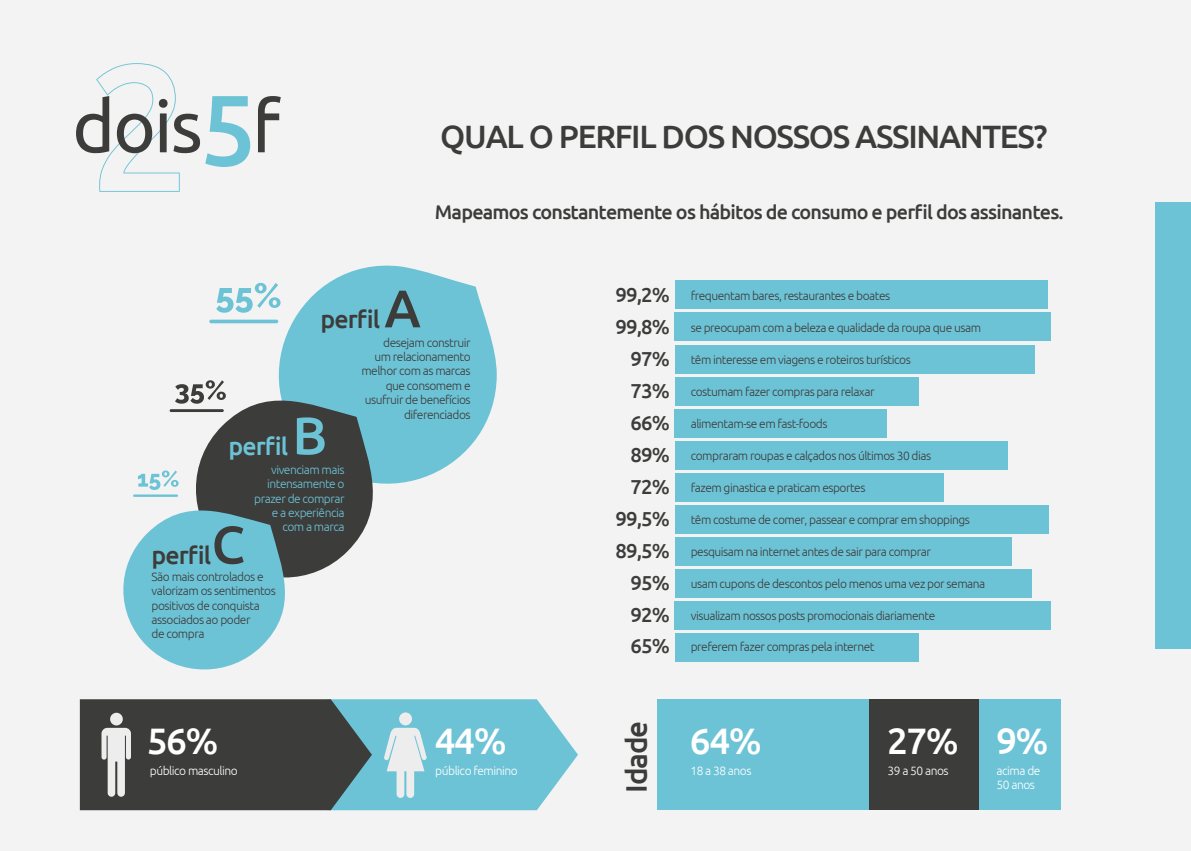
<style>
.page{position:relative;width:1191px;height:851px;background:#fff}
.page>*{position:absolute;margin:0;border:0;box-sizing:border-box;transform-origin:0 0}
.t1{font:500 36.8px "Ubuntu";letter-spacing:-.04em;color:#fff}
.t2{font:500 32.2px "Ubuntu";letter-spacing:-.04em;color:#3c3c3b}
.t3{font:500 29.6px "Ubuntu";letter-spacing:-.04em;color:#3c3c3b}
.t4{font:500 25px "Ubuntu";letter-spacing:-.04em;color:#3c3c3b}
.t5{font:500 25px "Ubuntu";color:#6dc3d6}
.t6{font:500 19.8px "Ubuntu";letter-spacing:-.04em;color:#3c3c3b}
.t7{font:300 12px/14.4px "Ubuntu";letter-spacing:-.04em;color:#3c3c3b;text-align:right}
.t8{font:300 12px/14.4px "Ubuntu";letter-spacing:-.04em;color:#6dc3d6;text-align:right}
.t9{font:300 12px/14.4px "Ubuntu";letter-spacing:-.04em;color:#fff}
.s1{font-size:52.8px}
.s2{font-weight:500;font-size:20.2px}
</style>
<div class="page">
<div style="left:0;top:0;width:1191px;height:850px;background:#f3f3f3"></div>
<svg style="left:238px;top:265px;width:259px;height:219px;fill:#6dc3d6"></svg>
<svg style="left:193px;top:383px;width:197px;height:193px;fill:#3c3c3b"></svg>
<svg style="left:123px;top:470px;width:177px;height:200px"></svg>
<hr style="left:170px;top:409px;width:54px;height:3px;background:#3c3c3b">
<svg style="left:175px;top:380px;width:51px;height:23px"></svg>
<svg style="left:209px;top:319px;width:69px;height:4px"></svg>
<svg style="left:216px;top:283px;width:64px;height:30px"></svg>
<div style="left:675px;top:281px;width:372px;height:28px;background:#6dc3d6"></div>
<div style="left:675px;top:313px;width:376px;height:28px;background:#6dc3d6"></div>
<div style="left:675px;top:345px;width:359px;height:28px;background:#6dc3d6"></div>
<div style="left:675px;top:377px;width:243px;height:28px;background:#6dc3d6"></div>
<div style="left:675px;top:409px;width:212px;height:28px;background:#6dc3d6"></div>
<div style="left:675px;top:441px;width:332px;height:28px;background:#6dc3d6"></div>
<div style="left:675px;top:473px;width:269px;height:28px;background:#6dc3d6"></div>
<div style="left:675px;top:505px;width:373px;height:28px;background:#6dc3d6"></div>
<div style="left:675px;top:537px;width:336px;height:28px;background:#6dc3d6"></div>
<div style="left:675px;top:569px;width:356px;height:28px;background:#6dc3d6"></div>
<div style="left:675px;top:601px;width:376px;height:28px;background:#6dc3d6"></div>
<div style="left:675px;top:633px;width:243px;height:28px;background:#6dc3d6"></div>
<svg style="left:80px;top:699px;width:498px;height:111px;background:#618188"></svg>
<div style="left:399px;top:712px;width:13px;height:13px;background:#ededed;border-radius:50%"></div>
<div style="left:657px;top:699px;width:213px;height:111px;background:#6dc3d6"></div>
<div style="left:869px;top:699px;width:110px;height:111px;background:#3c3c3b"></div>
<div style="left:979px;top:699px;width:81px;height:111px;background:#6dc3d6"></div>
<svg style="left:76px;top:63px;width:205px;height:129px"></svg>
<div style="left:1155px;top:202px;width:36px;height:447px;background:#6dc3d6"></div>
<h2 class="t2" style="left:440px;top:116px;width:608px">QUAL O PERFIL DOS NOSSOS ASSINANTES?</h2>
<h3 class="t6" style="left:435px;top:199px;width:630px">Mapeamos constantemente os hábitos de consumo e perfil dos assinantes.</h3>
<h3 class="t4" style="left:321px;top:303px;width:102px">perfil <span class="s1">A</span></h3>
<p class="t7" style="left:361px;top:335px;width:111px">desejam construir<br>um relacionamento melhor com as marcas que consomem e usufruir de benefícios diferenciados</p>
<h3 class="t5" style="left:229px;top:430px;width:100px">perfil <span class="s1">B</span></h3>
<h3 class="t4" style="left:152px;top:539px;width:95px">perfil<span class="s1">C</span></h3>
<p class="t8" style="left:254px;top:462px;width:92px">vivenciam mais intensamente o prazer de comprar e a experiência com a marca</p>
<p class="t7" style="left:152px;top:569px;width:126px;text-align:left">São mais controlados e valorizam os sentimentos positivos de conquista associados ao poder<br>de compra</p>
<h1 class="t1" style="left:147px;top:717px;width:73px">56%</h1>
<h1 class="t1" style="left:435px;top:717px;width:73px">44%</h1>
<p class="t9" style="left:150px;top:762px;width:89px">público masculino</p>
<p class="t9" style="left:435px;top:762px;width:84px">público feminino</p>
<p class="t7" style="left:615px;top:288px;width:276px"><span class="s2">99,2%</span> frequentam bares, restaurantes e boates</p>
<p class="t7" style="left:615px;top:320px;width:367px"><span class="s2">99,8%</span> se preocupam com a beleza e qualidade da roupa que usam</p>
<p class="t7" style="left:630px;top:352px;width:282px"><span class="s2">97%</span> têm interesse em viagens e roteiros turísticos</p>
<p class="t7" style="left:630px;top:384px;width:245px"><span class="s2">73%</span> costumam fazer compras para relaxar</p>
<p class="t7" style="left:630px;top:416px;width:198px"><span class="s2">66%</span> alimentam-se em fast-foods</p>
<p class="t7" style="left:630px;top:448px;width:302px"><span class="s2">89%</span> compraram roupas e calçados nos últimos 30 dias</p>
<p class="t7" style="left:630px;top:480px;width:236px"><span class="s2">72%</span> fazem ginastica e praticam esportes</p>
<p class="t7" style="left:615px;top:512px;width:356px"><span class="s2">99,5%</span> têm costume de comer, passear e comprar em shoppings</p>
<p class="t7" style="left:615px;top:544px;width:317px"><span class="s2">89,5%</span> pesquisam na internet antes de sair para comprar</p>
<p class="t7" style="left:630px;top:576px;width:356px"><span class="s2">95%</span> usam cupons de descontos pelo menos uma vez por semana</p>
<p class="t7" style="left:630px;top:608px;width:306px"><span class="s2">92%</span> visualizam nossos posts promocionais diariamente</p>
<p class="t7" style="left:630px;top:639px;width:245px"><span class="s2">65%</span> preferem fazer compras pela internet</p>
<h3 class="t3" style="left:617px;top:792px;width:74px;rotate:-90deg">Idade</h3>
<h1 class="t1" style="left:690px;top:717px;width:73px">64%</h1>
<p class="t9" style="left:690px;top:762px;width:63px">18 a 38 anos</p>
<h1 class="t1" style="left:887px;top:717px;width:73px">27%</h1>
<p class="t9" style="left:887px;top:762px;width:63px">39 a 50 anos</p>
<h1 class="t1" style="left:996px;top:717px;width:54px">9%</h1>
<p class="t9" style="left:996px;top:762px;width:45px">acima de<br>50 anos</p>
</div>
